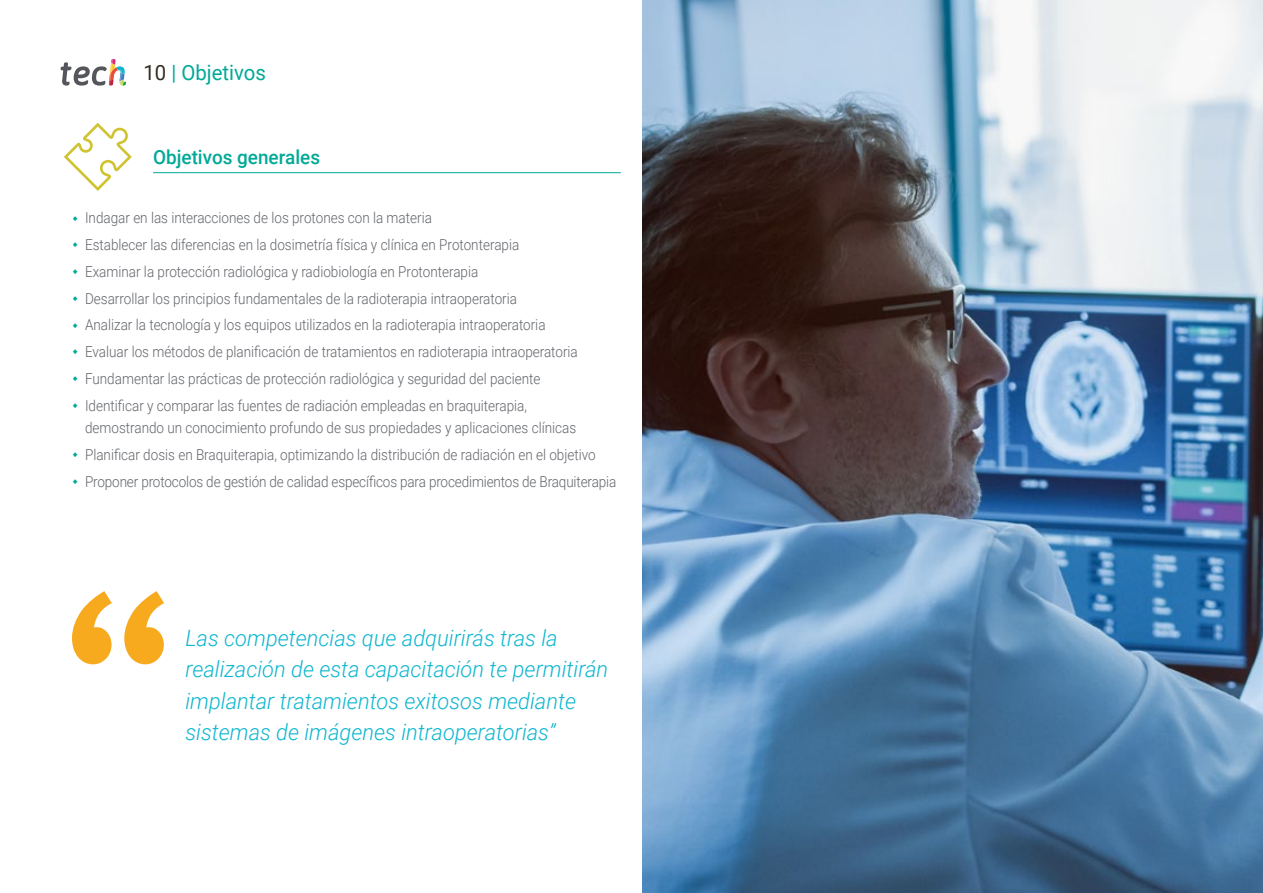
<style>
.page{position:relative;width:1263px;height:893px;background:#fff}
.page>*{position:absolute;margin:0;border:0;box-sizing:border-box;transform-origin:0 0}
.t1{font:italic 300 22.5px/31.5px "Roboto";color:#0fb6cf}
.t2{font:21px "Roboto";color:#00a996}
.t3{font:500 19.5px "Roboto";color:#00a996}
.t4{font:300 15px/26.7px "Roboto";color:#61646a;scale:.9 1}
.s1{color:#312e20}
</style>
<div class="page">
<hr style="left:153px;top:172px;width:468px;height:1px;background:#00a996">
<svg style="left:64px;top:123px;width:68px;height:68px"></svg>
<img style="left:642px;top:0;width:621px;height:893px">
<svg style="left:72px;top:591px;width:92px;height:73px"></svg>
<svg style="left:61px;top:59px;width:65px;height:27px"></svg>
<h2 class="t2" style="left:144px;top:57px;width:124px"><span class="s1">10</span> | Objetivos</h2>
<h3 class="t3" style="left:153px;top:144px;width:169px">Objetivos generales</h3>
<p class="t4" style="left:85px;top:204px;width:549px">Indagar en las interacciones de los protones con la materia<br>Establecer las diferencias en la dosimetría física y clínica en Protonterapia Examinar la protección radiológica y radiobiología en Protonterapia<br>Desarrollar los principios fundamentales de la radioterapia intraoperatoria<br>Analizar la tecnología y los equipos utilizados en la radioterapia intraoperatoria Evaluar los métodos de planificación de tratamientos en radioterapia intraoperatoria Fundamentar las prácticas de protección radiológica y seguridad del paciente Identificar y comparar las fuentes de radiación empleadas en braquiterapia,</p>
<p class="t4" style="left:85px;top:414px;width:592px">demostrando un conocimiento profundo de sus propiedades y aplicaciones clínicas<br>Planificar dosis en Braquiterapia, optimizando la distribución de radiación en el objetivo<br>Proponer protocolos de gestión de calidad específicos para procedimientos de Braquiterapia</p>
<h1 class="t1" style="left:185px;top:621px;width:424px">Las competencias que adquirirás tras la realización de esta capacitación te permitirán implantar tratamientos exitosos mediante sistemas de imágenes intraoperatorias”</h1>
</div>
